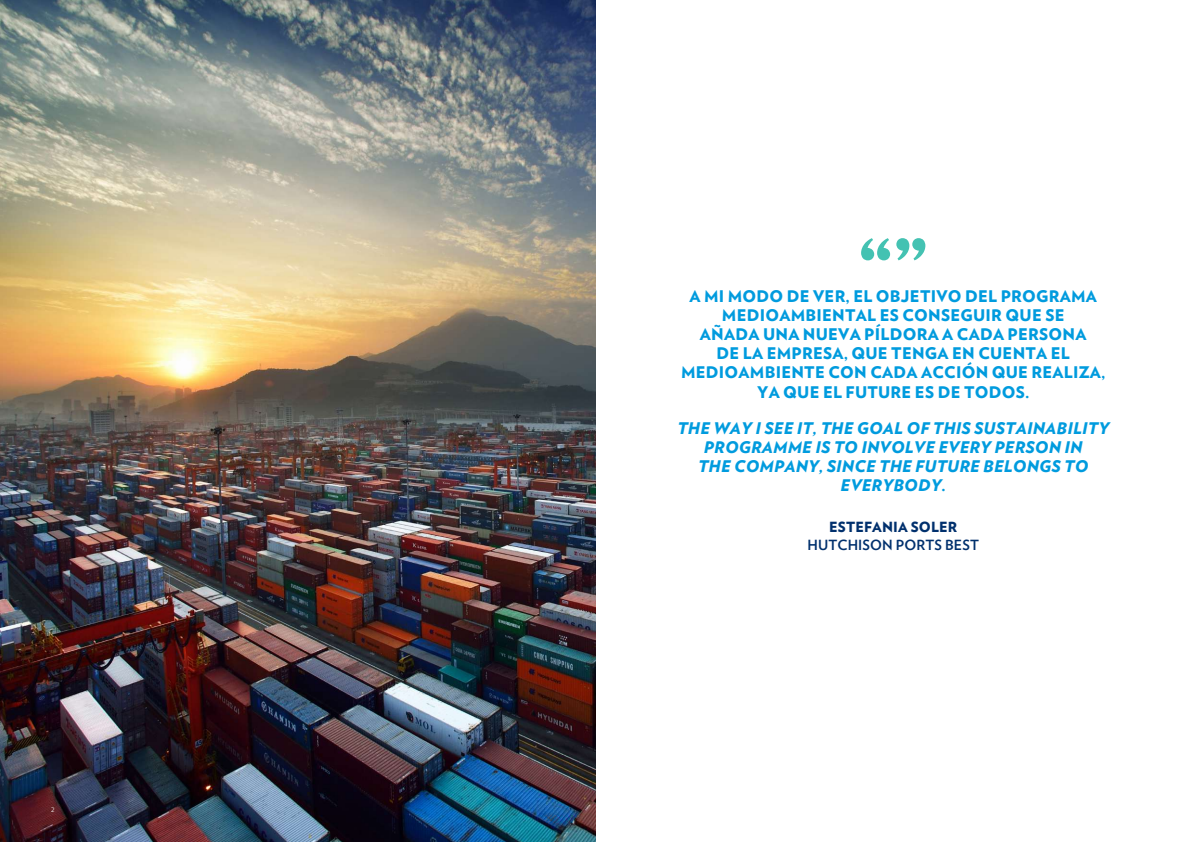
<style>
.page{position:relative;width:1191px;height:842px;background:#fff}
.page>*{position:absolute;margin:0;border:0;box-sizing:border-box;transform-origin:0 0}
.t1{font:900 16px/19.2px "Verlag";letter-spacing:.015em;color:#009bde;text-align:center}
.t2{font:italic 900 16px/19.2px "Verlag";letter-spacing:.015em;color:#009bde;text-align:center}
.t3{font:700 14px "Verlag";letter-spacing:.01em;color:#00306d}
.t4{font:900 14px "Verlag";letter-spacing:.01em;color:#00306d}
.t5{font:300 8px "Verlag";color:#fff}
</style>
<div class="page">
<img style="left:0;top:0;width:595px;height:842px">
<svg style="left:861px;top:238px;width:64px;height:22px"></svg>
<p class="t5" style="left:51px;top:803px;width:5px">2</p>
<p class="t1" style="left:681px;top:285px;width:426px">A MI MODO DE VER, EL OBJETIVO DEL PROGRAMA MEDIOAMBIENTAL ES CONSEGUIR QUE SE<br>AÑADA UNA NUEVA PÍLDORA A CADA PERSONA<br>DE LA EMPRESA, QUE TENGA EN CUENTA EL MEDIOAMBIENTE CON CADA ACCIÓN QUE REALIZA, YA QUE EL FUTURE ES DE TODOS.</p>
<p class="t2" style="left:677px;top:417px;width:433px">THE WAY I SEE IT, THE GOAL OF THIS SUSTAINABILITY PROGRAMME IS TO INVOLVE EVERY PERSON IN<br>THE COMPANY, SINCE THE FUTURE BELONGS TO EVERYBODY.</p>
<p class="t4" style="left:829px;top:515px;width:130px">ESTEFANIA SOLER</p>
<p class="t3" style="left:807px;top:534px;width:173px">HUTCHISON PORTS BEST</p>
</div>
